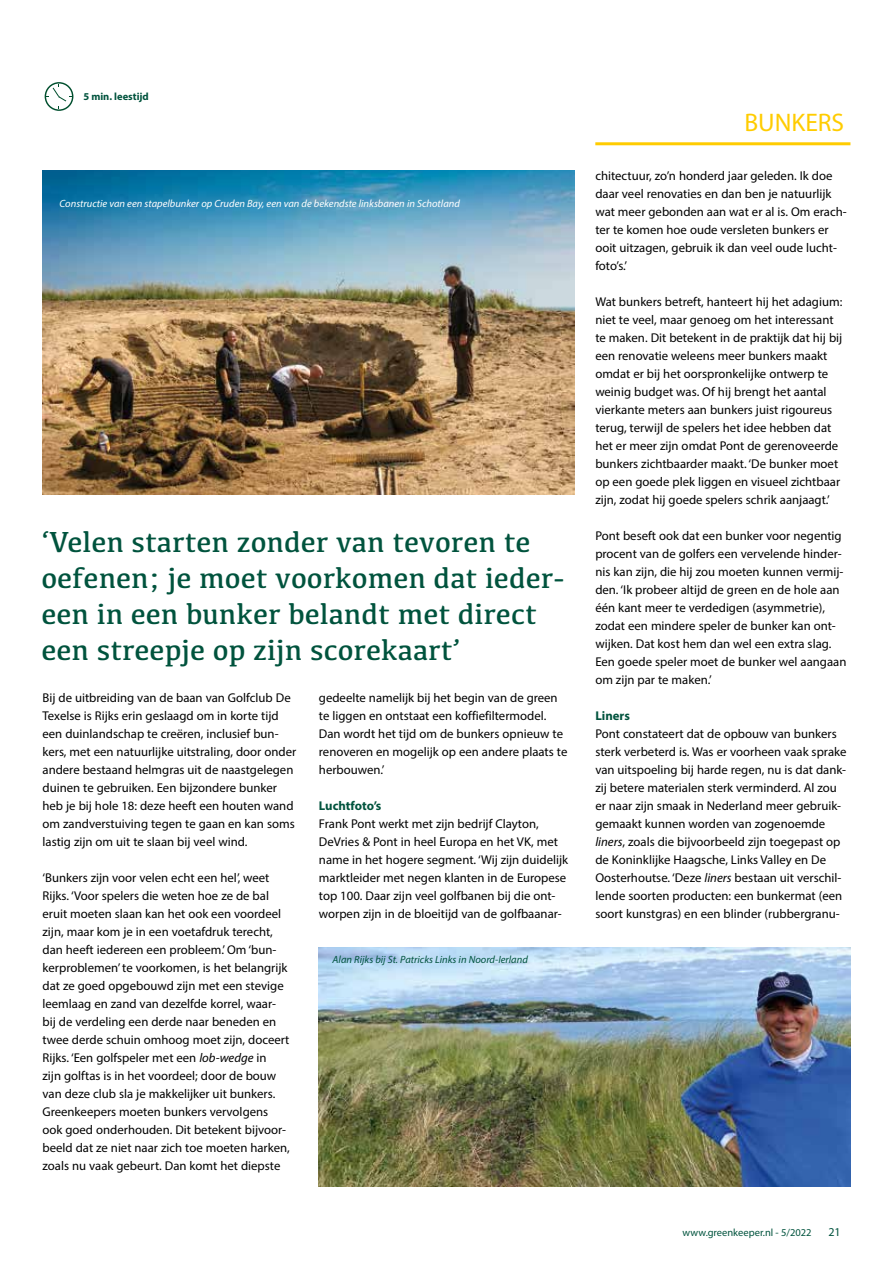
<style>
.page{position:relative;width:893px;height:1263px;background:#fff}
.page>*{position:absolute;margin:0;border:0;box-sizing:border-box;transform-origin:0 0}
.t1{font:30px/36px "Kefa";color:#00533d}
.t2{font:25.5px "Myriad Pro";color:#fc0}
.t3{font:12.75px/18px "Myriad Pro";color:#000}
.t4{font:700 12.75px "Myriad Pro";color:#00533d}
.t5{font:12px "Myriad Pro";color:#00533d}
.t6{font:italic 10.5px "Myriad Pro";color:#fff}
.t7{font:italic 10.5px "Myriad Pro";color:#00533d}
.t8{font:10.5px "Myriad Pro";color:#00533d}
.t9{font:700 10.5px "Myriad Pro";color:#00533d}
.s1{font-style:italic}
</style>
<div class="page">
<hr style="left:595px;top:142px;width:255px;height:3px;background:#fc0">
<svg style="left:45px;top:82px;width:28px;height:29px"></svg>
<img style="left:43px;top:170px;width:531px;height:324px">
<img style="left:319px;top:947px;width:531px;height:239px">
<p class="t9" style="left:83px;top:90px;width:67px">5 min. leestijd</p>
<p class="t6" style="left:60px;top:197px;width:402px">Constructie van een stapelbunker op Cruden Bay, een van de bekendste linksbanen in Schotland</p>
<h1 class="t1" style="left:41px;top:523px;width:525px">‘Velen starten zonder van tevoren te oefenen; je moet voorkomen dat ieder&shy;een in een bunker belandt met direct een streepje op zijn scorekaart’</h1>
<p class="t3" style="left:43px;top:689px;width:255px">Bij de uitbreiding van de baan van Golfclub De Texelse is Rijks erin geslaagd om in korte tijd een duinlandschap te creëren, inclusief bun&shy;kers, met een natuurlijke uitstraling, door onder andere bestaand helmgras uit de naastgelegen duinen te gebruiken. Een bijzondere bunker heb je bij hole 18: deze heeft een houten wand om zandverstuiving tegen te gaan en kan soms lastig zijn om uit te slaan bij veel wind.</p>
<p class="t3" style="left:43px;top:869px;width:249px">‘Bunkers zijn voor velen echt een hel’, weet Rijks. ‘Voor spelers die weten hoe ze de bal eruit moeten slaan kan het ook een voordeel zijn, maar kom je in een voetafdruk terecht, dan heeft iedereen een probleem.’ Om ‘bun&shy;kerproblemen’ te voorkomen, is het belangrijk dat ze goed opgebouwd zijn met een stevige leemlaag en zand van dezelfde korrel, waar&shy;bij de verdeling een derde naar beneden en twee derde schuin omhoog moet zijn, doceert Rijks. ‘Een golfspeler met een <span class="s1">lob-wedge</span> in<br>zijn golftas is in het voordeel; door de bouw van deze club sla je makkelijker uit bunkers.<br>Greenkeepers moeten bunkers vervolgens ook goed onderhouden. Dit betekent bijvoor&shy;beeld dat ze niet naar zich toe moeten harken, zoals nu vaak gebeurt. Dan komt het diepste</p>
<p class="t3" style="left:319px;top:689px;width:250px">gedeelte namelijk bij het begin van de green te liggen en ontstaat een koffiefiltermodel.<br>Dan wordt het tijd om de bunkers opnieuw te renoveren en mogelijk op een andere plaats te herbouwen.’</p>
<p class="t4" style="left:319px;top:797px;width:64px">Luchtfoto’s</p>
<p class="t3" style="left:319px;top:815px;width:251px">Frank Pont werkt met zijn bedrijf Clayton, DeVries &amp; Pont in heel Europa en het VK, met name in het hogere segment. ‘Wij zijn duidelijk marktleider met negen klanten in de Europese top 100. Daar zijn veel golfbanen bij die ont&shy;worpen zijn in de bloeitijd van de golfbaanar-</p>
<p class="t7" style="left:333px;top:953px;width:197px">Alan Rijks bij St. Patricks Links in Noord-Ierland</p>
<h2 class="t2" style="left:744px;top:107px;width:101px">BUNKERS</h2>
<p class="t3" style="left:595px;top:167px;width:253px">chitectuur, zo’n honderd jaar geleden. Ik doe daar veel renovaties en dan ben je natuurlijk wat meer gebonden aan wat er al is. Om erach&shy;ter te komen hoe oude versleten bunkers er ooit uitzagen, gebruik ik dan veel oude lucht&shy;foto’s.’</p>
<p class="t3" style="left:595px;top:293px;width:249px">Wat bunkers betreft, hanteert hij het adagium: niet te veel, maar genoeg om het interessant te maken. Dit betekent in de praktijk dat hij bij een renovatie weleens meer bunkers maakt omdat er bij het oorspronkelijke ontwerp te weinig budget was. Of hij brengt het aantal vierkante meters aan bunkers juist rigoureus terug, terwijl de spelers het idee hebben dat het er meer zijn omdat Pont de gerenoveerde bunkers zichtbaarder maakt. ‘De bunker moet op een goede plek liggen en visueel zichtbaar zijn, zodat hij goede spelers schrik aanjaagt.’</p>
<p class="t3" style="left:595px;top:527px;width:253px">Pont beseft ook dat een bunker voor negentig procent van de golfers een vervelende hinder&shy;nis kan zijn, die hij zou moeten kunnen vermij&shy;den. ‘Ik probeer altijd de green en de hole aan één kant meer te verdedigen (asymmetrie), zodat een mindere speler de bunker kan ont&shy;wijken. Dat kost hem dan wel een extra slag.<br>Een goede speler moet de bunker wel aangaan om zijn par te maken.’</p>
<p class="t4" style="left:595px;top:708px;width:36px">Liners</p>
<p class="t3" style="left:595px;top:725px;width:253px">Pont constateert dat de opbouw van bunkers sterk verbeterd is. Was er voorheen vaak sprake van uitspoeling bij harde regen, nu is dat dank&shy;zij betere materialen sterk verminderd. Al zou er naar zijn smaak in Nederland meer gebruik&shy;gemaakt kunnen worden van zogenoemde <span class="s1">liners</span>, zoals die bijvoorbeeld zijn toegepast op de Koninklijke Haagsche, Links Valley en De Oosterhoutse. ‘Deze <span class="s1">liners</span> bestaan uit verschil&shy;lende soorten producten: een bunkermat (een soort kunstgras) en een blinder (rubbergranu-</p>
<p class="t8" style="left:683px;top:1226px;width:130px">www.greenkeeper.nl - 5/2022</p>
<p class="t5" style="left:828px;top:1224px;width:14px">21</p>
</div>
